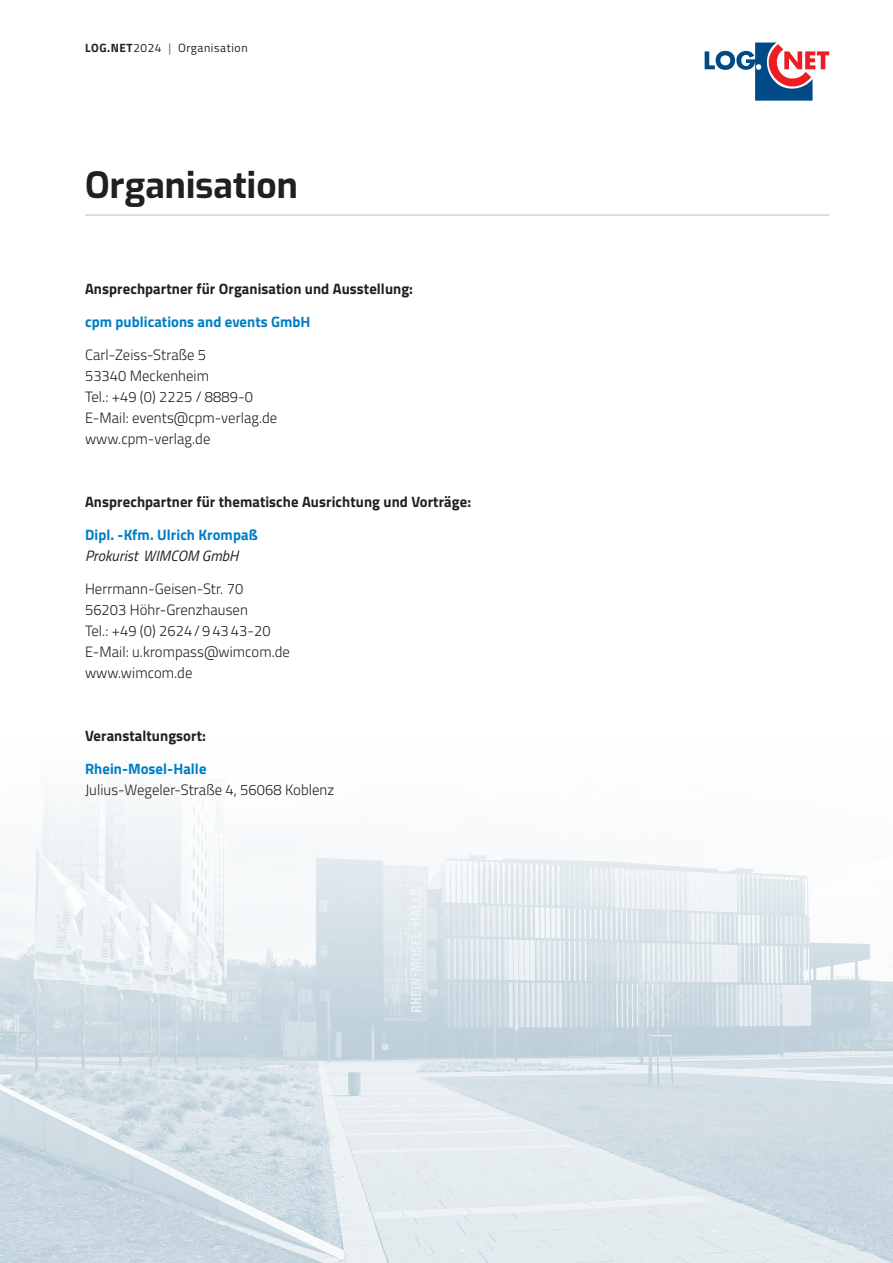
<style>
.page{position:relative;width:893px;height:1263px;background:#fff}
.page>*{position:absolute;margin:0;border:0;box-sizing:border-box;transform-origin:0 0}
.t1{font:700 36px "Exo";letter-spacing:.005em;color:#231f20}
.t2{font:300 15px "Titillium Web";letter-spacing:.005em;color:#231f20}
.t3{font:700 15px "Titillium Web";letter-spacing:.005em;color:#231f20}
.t4{font:700 15px "Titillium Web";letter-spacing:.005em;color:#007ec5}
.t5{font:italic 15px "Titillium Web";letter-spacing:.005em;color:#231f20}
.t6{font:12px "Titillium Web";letter-spacing:.05em;color:#231f20}
.s1{font-weight:700}
.s2{color:#007ec5}
</style>
<div class="page">
<img style="left:0;top:783px;width:893px;height:480px">
<hr style="left:85px;top:215px;width:744px;height:1px;background:#bcbdc0">
<svg style="left:705px;top:43px;width:124px;height:58px"></svg>
<p class="t6" style="left:85px;top:39px;width:164px"><span class="s1">LOG.NET</span>2024 <span class="s2">|</span> Organisation</p>
<p class="t1" style="left:85px;top:157px;width:214px">Organisation</p>
<p class="t3" style="left:85px;top:277px;width:330px">Ansprechpartner für Organisation und Ausstellung:</p>
<p class="t4" style="left:85px;top:310px;width:227px">cpm publications and events GmbH</p>
<p class="t2" style="left:85px;top:344px;width:123px">Carl-Zeiss-Straße 5</p>
<p class="t2" style="left:85px;top:365px;width:126px">53340 Meckenheim</p>
<p class="t2" style="left:85px;top:386px;width:169px">Tel.: +49 (0) 2225 / 8889-0</p>
<p class="t2" style="left:85px;top:407px;width:194px">E-Mail: events@cpm-verlag.de</p>
<p class="t2" style="left:85px;top:428px;width:127px">www.cpm-verlag.de</p>
<p class="t3" style="left:85px;top:490px;width:388px">Ansprechpartner für thematische Ausrichtung und Vorträge:</p>
<p class="t4" style="left:85px;top:523px;width:174px">Dipl. -Kfm. Ulrich Krompaß</p>
<p class="t5" style="left:85px;top:544px;width:155px">Prokurist WIMCOM GmbH</p>
<p class="t2" style="left:85px;top:578px;width:160px">Herrmann-Geisen-Str. 70</p>
<p class="t2" style="left:85px;top:599px;width:164px">56203 Höhr-Grenzhausen</p>
<p class="t2" style="left:85px;top:620px;width:187px">Tel.: +49 (0) 2624/94343-20</p>
<p class="t2" style="left:85px;top:641px;width:206px">E-Mail: u.krompass@wimcom.de</p>
<p class="t2" style="left:85px;top:662px;width:109px">www.wimcom.de</p>
<p class="t3" style="left:85px;top:724px;width:122px">Veranstaltungsort:</p>
<p class="t4" style="left:85px;top:757px;width:123px">Rhein-Mosel-Halle</p>
<p class="t2" style="left:85px;top:779px;width:251px">Julius-Wegeler-Straße 4, 56068 Koblenz</p>
</div>
